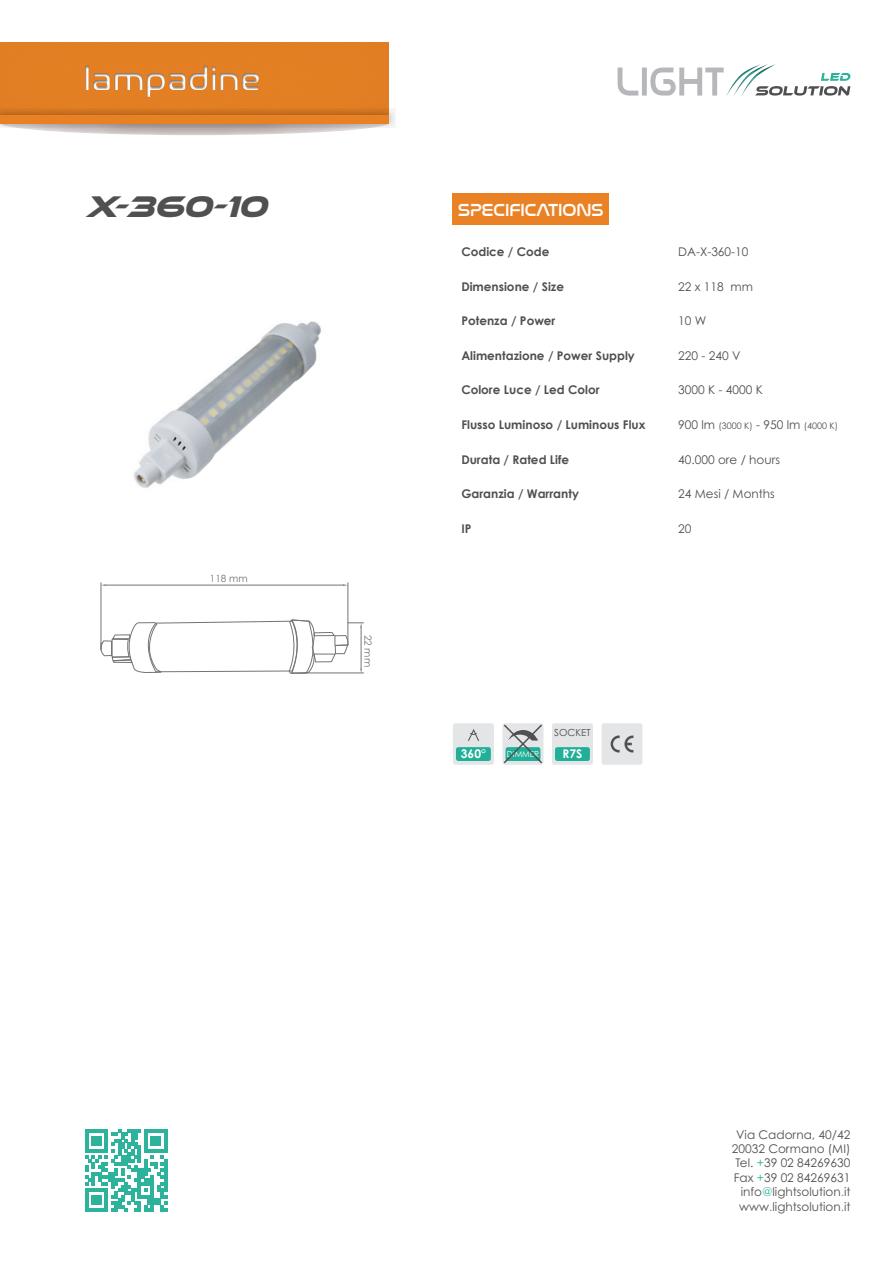
<style>
.page{position:relative;width:893px;height:1263px;background:#fff}
.page>*{position:absolute;margin:0;border:0;box-sizing:border-box;transform-origin:0 0}
.t1{font:31.5px "Nasalization Rg";color:#fff}
.t2{font:italic 30.75px "Ethnocentric Rg";color:#505052}
.t3{font:18px "Nasalization Rg";letter-spacing:-.04em;color:#fff}
.t4{font:12px/14.4px "Century Gothic";color:#505052;text-align:right}
.t5{font:700 12px "Century Gothic";color:#505052}
.t6{font:700 12px "Century Gothic";color:#fff}
.t7{font:9.9px "Century Gothic";color:#727477}
.t8{font:9.75px "Century Gothic";color:#505052}
.t9{font:9px "Century Gothic";color:#505052}
.t10{font:8.25px "Century Gothic";color:#fff}
.s1{font-size:12px}
.s2{color:#2db29b}
</style>
<div class="page">
<svg style="left:0;top:110px;width:389px;height:25px;background:#c9c1c0"></svg>
<div style="left:0;top:42px;width:64px;height:66px;background:#e27e23"></div>
<svg style="left:0;top:108px;width:396px;height:20px;background:#ba9f8d"></svg>
<div style="left:0;top:115px;width:389px;height:9px;background:#e88124"></div>
<svg style="left:85px;top:1129px;width:82px;height:82px"></svg>
<svg style="left:618px;top:68px;width:106px;height:28px"></svg>
<svg style="left:776px;top:73px;width:74px;height:23px"></svg>
<img style="left:726px;top:64px;width:50px;height:32px">
<div style="left:64px;top:41px;width:444px;height:77px;background:#231f20;opacity:.53"></div>
<div style="left:453px;top:194px;width:156px;height:31px;background:#ea8225"></div>
<div style="left:604px;top:725px;width:36px;height:37px;background:#e4e5e7"></div>
<div style="left:602px;top:723px;width:40px;height:42px;border:4px solid #e4e5e7"></div>
<svg style="left:611px;top:735px;width:22px;height:17px"></svg>
<div style="left:554px;top:725px;width:37px;height:37px;background:#e4e5e7"></div>
<div style="left:552px;top:723px;width:41px;height:42px;border:4px solid #e4e5e7"></div>
<div style="left:557px;top:749px;width:31px;height:10px;background:#20af98"></div>
<div style="left:555px;top:747px;width:35px;height:14px;border:4px solid #20af98"></div>
<svg style="left:502px;top:723px;width:42px;height:42px;background:#9fc1bd"></svg>
<div style="left:455px;top:725px;width:37px;height:37px;background:#e4e5e7"></div>
<div style="left:453px;top:723px;width:41px;height:42px;border:4px solid #e4e5e7"></div>
<svg style="left:468px;top:729px;width:11px;height:12px"></svg>
<div style="left:458px;top:749px;width:31px;height:10px;background:#20af98"></div>
<div style="left:456px;top:747px;width:35px;height:14px;border:4px solid #20af98"></div>
<hr style="left:101px;top:583px;width:1px;height:66px;background:#727477">
<hr style="left:348px;top:583px;width:1px;height:62px;background:#727477">
<hr style="left:106px;top:585px;width:237px;height:1px;background:#727477">
<svg style="left:100px;top:619px;width:264px;height:55px"></svg>
<img style="left:134px;top:321px;width:187px;height:167px">
<h1 class="t1" style="left:83px;top:51px;width:179px">lampadine</h1>
<h2 class="t2" style="left:85px;top:188px;width:183px">X-360-10</h2>
<h3 class="t3" style="left:458px;top:193px;width:147px">SPECIFICATIONS</h3>
<p class="t5" style="left:461px;top:243px;width:90px">Codice / Code</p>
<p class="t4" style="left:678px;top:244px;width:72px">DA-X-360-10</p>
<p class="t5" style="left:461px;top:277px;width:104px">Dimensione / Size</p>
<p class="t4" style="left:678px;top:279px;width:76px">22 x 118 mm</p>
<p class="t5" style="left:461px;top:312px;width:96px">Potenza / Power</p>
<p class="t4" style="left:678px;top:313px;width:30px">10 W</p>
<p class="t5" style="left:461px;top:346px;width:175px">Alimentazione / Power Supply</p>
<p class="t4" style="left:678px;top:348px;width:64px">220 - 240 V</p>
<p class="t5" style="left:461px;top:381px;width:140px">Colore Luce / Led Color</p>
<p class="t4" style="left:678px;top:383px;width:86px">3000 K - 4000 K</p>
<p class="t5" style="left:461px;top:415px;width:186px">Flusso Luminoso / Luminous Flux</p>
<p class="t9" style="left:678px;top:420px;width:161px"><span class="s1">900 lm</span> (3000 K) <span class="s1">- 950 lm</span> (4000 K)</p>
<p class="t5" style="left:461px;top:450px;width:109px">Durata / Rated Life</p>
<p class="t4" style="left:678px;top:452px;width:103px">40.000 ore / hours</p>
<p class="t5" style="left:461px;top:485px;width:119px">Garanzia / Warranty</p>
<p class="t4" style="left:678px;top:486px;width:98px">24 Mesi / Months</p>
<p class="t5" style="left:461px;top:519px;width:12px">IP</p>
<p class="t4" style="left:678px;top:521px;width:15px">20</p>
<p class="t7" style="left:210px;top:573px;width:39px">118 mm</p>
<p class="t7" style="left:374px;top:635px;width:34px;rotate:90deg">22 mm</p>
<p class="t8" style="left:554px;top:727px;width:38px">SOCKET</p>
<p class="t6" style="left:461px;top:746px;width:26px">360°</p>
<p class="t10" style="left:507px;top:749px;width:34px">DIMMER</p>
<p class="t6" style="left:562px;top:746px;width:21px">R7S</p>
<p class="t4" style="left:732px;top:1127px;width:120px">Via Cadorna, 40/42<br>20032 Cormano (MI)<br>Tel. <span class="s2">+</span>39 02 84269630<br>Fax <span class="s2">+</span>39 02 84269631 info<span class="s2">@</span>lightsolution<span class="s2">.</span>it www<span class="s2">.</span>lightsolution<span class="s2">.</span>it</p>
</div>
